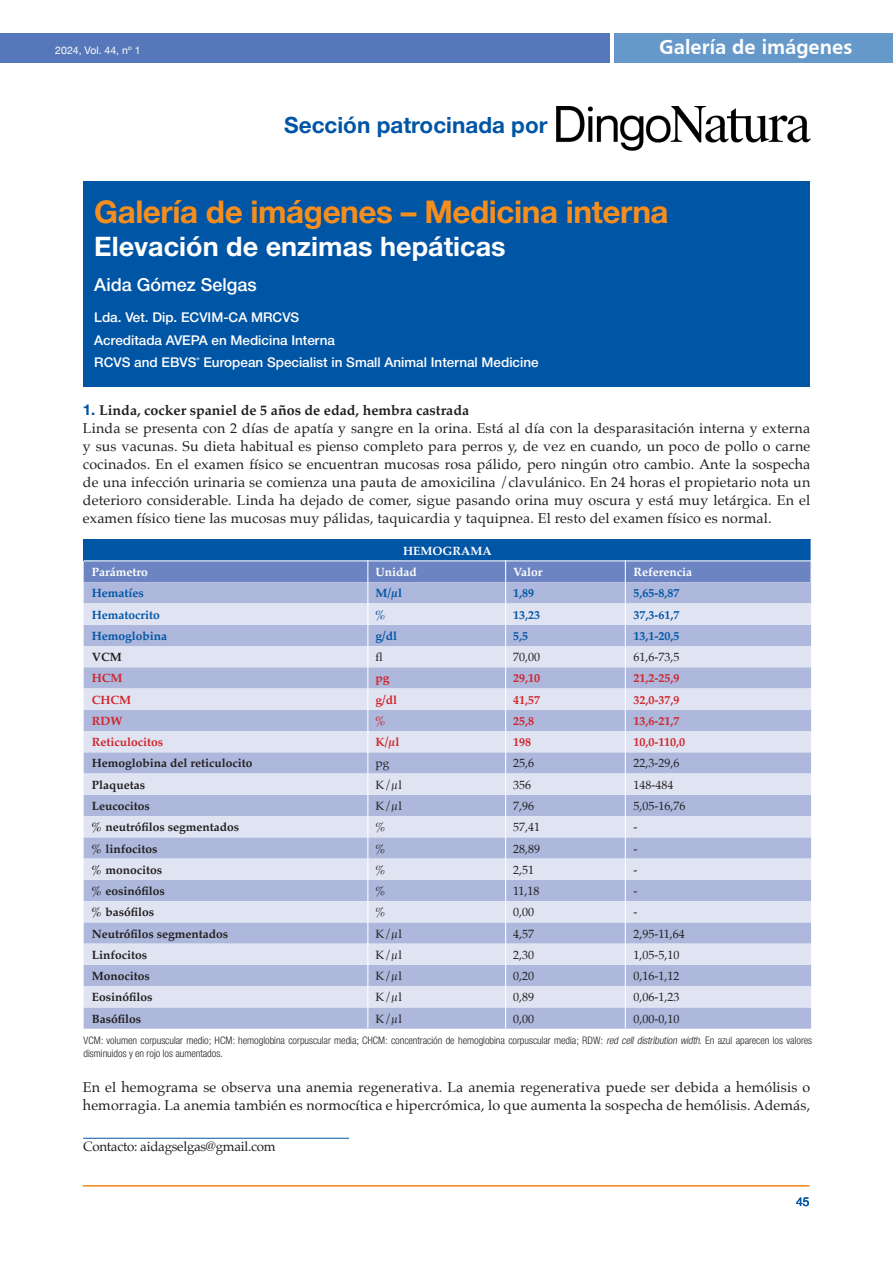
<style>
.page{position:relative;width:893px;height:1263px;background:#fff}
.page>*{position:absolute;margin:0;border:0;box-sizing:border-box;transform-origin:0 0}
.t1{font:700 31.5px "Helvetica Neue";letter-spacing:-.015em;color:#f68e1e}
.t2{font:700 27px "Helvetica Neue";color:#fff}
.t3{font:700 22.5px "Helvetica Neue";color:#0155a5}
.t4{font:700 21px "Frutiger";color:#fff}
.t5{font:500 18px "Helvetica Neue";color:#fff}
.t6{font:14.25px/18px "Palatino";letter-spacing:.01em;color:#231f20}
.t7{font:500 13.5px/22.5px "Helvetica Neue";color:#fff}
.t8{font:13.5px "Palatino";letter-spacing:-.02em;color:#231f20}
.t9{font:12px "Palatino";color:#231f20}
.t10{font:700 12px "Palatino";color:#231f20}
.t11{font:700 12px "Palatino";color:#d1232a}
.t12{font:700 12px "Palatino";color:#0155a5}
.t13{font:700 12px "Palatino";color:#fff}
.t14{font:12px "Helvetica Neue";color:#0155a5}
.t15{font:300 10.5px/13.5px "Neue Helvetica Condensed BQ";color:#231f20}
.t16{font:10.5px "Helvetica Neue";color:#fff}
.s1{font-family:"Helvetica Neue";font-weight:700;font-size:15px;color:#0155a5}
.s2{font-weight:700}
.s3{font-style:italic}
</style>
<div class="page">
<div style="left:0;top:33px;width:610px;height:30px;background:#5677b9"></div>
<div style="left:615px;top:34px;width:278px;height:29px;background:#6699c9"></div>
<hr style="left:83px;top:1185px;width:726px;height:1px;background:#f68e1e">
<img style="left:556px;top:106px;width:254px;height:45px">
<div style="left:84px;top:181px;width:726px;height:205px;background:#0155a5"></div>
<hr style="left:83px;top:1138px;width:266px;height:1px;background:#0155a5">
<svg style="left:84px;top:582px;width:727px;height:447px;background:#aeb9dc"></svg>
<svg style="left:84px;top:603px;width:727px;height:404px;background:#c8cfe7"></svg>
<svg style="left:84px;top:540px;width:727px;height:42px;background:#396eb3"></svg>
<hr style="left:84px;top:560px;width:727px;height:1px;background:#fff">
<hr style="left:367px;top:560px;width:1px;height:468px;background:#fff">
<hr style="left:505px;top:560px;width:1px;height:468px;background:#fff">
<hr style="left:625px;top:560px;width:1px;height:468px;background:#fff">
<p class="t16" style="left:55px;top:42px;width:87px">2024, Vol. 44, nº 1</p>
<h3 class="t4" style="left:659px;top:35px;width:195px">Galería de imágenes</h3>
<h3 class="t4" style="left:734px;top:37px;width:141px">Caso clínico de</h3>
<p class="t16" style="left:73px;top:42px;width:93px">2 2024, Vol. 44, nº1</p>
<p class="t16" style="left:73px;top:42px;width:7px">1</p>
<p class="t16" style="left:110px;top:42px;width:7px">1</p>
<p class="t16" style="left:135px;top:42px;width:7px">3</p>
<p class="t16" style="left:110px;top:42px;width:7px">2</p>
<h3 class="t3" style="left:284px;top:107px;width:265px">Sección patrocinada por</h3>
<h1 class="t1" style="left:94px;top:187px;width:576px">Galería de imágenes – Medicina interna</h1>
<h2 class="t2" style="left:94px;top:225px;width:413px">Elevación de enzimas hepáticas</h2>
<p class="t5" style="left:94px;top:270px;width:164px">Aida Gómez Selgas</p>
<p class="t7" style="left:94px;top:305px;width:446px">Lda. Vet. Dip. ECVIM-CA MRCVS<br>Acreditada AVEPA en Medicina Interna<br>RCVS and EBVS<sup>®</sup> European Specialist in Small Animal Internal Medicine</p>
<p class="t6" style="left:83px;top:401px;width:729px"><span class="s1">1.</span> <span class="s2">Linda, cocker spaniel de 5 años de edad, hembra castrada<br></span>Linda se presenta con 2 días de apatía y sangre en la orina. Está al día con la desparasitación interna y externa y sus vacunas. Su dieta habitual es pienso completo para perros y, de vez en cuando, un poco de pollo o carne cocinados. En el examen físico se encuentran mucosas rosa pálido, pero ningún otro cambio. Ante la sospecha de una infección urinaria se comienza una pauta de amoxicilina /clavulánico. En 24 horas el propietario nota un deterioro considerable. Linda ha dejado de comer, sigue pasando orina muy oscura y está muy letárgica. En el examen físico tiene las mucosas muy pálidas, taquicardia y taquipnea. El resto del examen físico es normal.</p>
<p class="t13" style="left:403px;top:540px;width:90px">HEMOGRAMA</p>
<p class="t13" style="left:92px;top:562px;width:58px">Parámetro</p>
<p class="t13" style="left:376px;top:562px;width:43px">Unidad</p>
<p class="t13" style="left:513px;top:562px;width:31px">Valor</p>
<p class="t13" style="left:633px;top:562px;width:60px">Referencia</p>
<p class="t12" style="left:92px;top:583px;width:53px">Hematíes</p>
<p class="t12" style="left:376px;top:583px;width:28px">M/µl</p>
<p class="t12" style="left:513px;top:583px;width:22px">1,89</p>
<p class="t12" style="left:633px;top:583px;width:47px">5,65-8,87</p>
<p class="t12" style="left:92px;top:604px;width:69px">Hematocrito</p>
<p class="t12" style="left:376px;top:604px;width:12px">%</p>
<p class="t12" style="left:513px;top:604px;width:28px">13,23</p>
<p class="t12" style="left:633px;top:604px;width:47px">37,3-61,7</p>
<p class="t12" style="left:92px;top:625px;width:77px">Hemoglobina</p>
<p class="t12" style="left:376px;top:625px;width:23px">g/dl</p>
<p class="t12" style="left:513px;top:625px;width:16px">5,5</p>
<p class="t12" style="left:633px;top:625px;width:47px">13,1-20,5</p>
<p class="t10" style="left:92px;top:647px;width:31px">VCM</p>
<p class="t9" style="left:376px;top:647px;width:9px">fl</p>
<p class="t9" style="left:513px;top:647px;width:28px">70,00</p>
<p class="t9" style="left:633px;top:647px;width:47px">61,6-73,5</p>
<p class="t11" style="left:92px;top:668px;width:32px">HCM</p>
<p class="t11" style="left:376px;top:668px;width:16px">pg</p>
<p class="t11" style="left:513px;top:668px;width:28px">29,10</p>
<p class="t11" style="left:633px;top:668px;width:47px">21,2-25,9</p>
<p class="t11" style="left:92px;top:689px;width:41px">CHCM</p>
<p class="t11" style="left:376px;top:689px;width:23px">g/dl</p>
<p class="t11" style="left:513px;top:689px;width:28px">41,57</p>
<p class="t11" style="left:633px;top:689px;width:47px">32,0-37,9</p>
<p class="t11" style="left:92px;top:711px;width:32px">RDW</p>
<p class="t11" style="left:376px;top:711px;width:12px">%</p>
<p class="t11" style="left:513px;top:711px;width:22px">25,8</p>
<p class="t11" style="left:633px;top:711px;width:47px">13,6-21,7</p>
<p class="t11" style="left:92px;top:732px;width:73px">Reticulocitos</p>
<p class="t11" style="left:376px;top:732px;width:25px">K/µl</p>
<p class="t11" style="left:513px;top:732px;width:19px">198</p>
<p class="t11" style="left:633px;top:732px;width:53px">10,0-110,0</p>
<p class="t10" style="left:92px;top:753px;width:162px">Hemoglobina del reticulocito</p>
<p class="t9" style="left:376px;top:753px;width:15px">pg</p>
<p class="t9" style="left:513px;top:753px;width:22px">25,6</p>
<p class="t9" style="left:633px;top:753px;width:47px">22,3-29,6</p>
<p class="t10" style="left:92px;top:774px;width:55px">Plaquetas</p>
<p class="t9" style="left:376px;top:775px;width:28px">K/µl</p>
<p class="t9" style="left:513px;top:775px;width:19px">356</p>
<p class="t9" style="left:633px;top:775px;width:41px">148-484</p>
<p class="t10" style="left:92px;top:796px;width:59px">Leucocitos</p>
<p class="t9" style="left:376px;top:796px;width:28px">K/µl</p>
<p class="t9" style="left:513px;top:796px;width:22px">7,96</p>
<p class="t9" style="left:633px;top:796px;width:53px">5,05-16,76</p>
<p class="t10" style="left:92px;top:817px;width:149px">% neutrófilos segmentados</p>
<p class="t9" style="left:376px;top:817px;width:12px">%</p>
<p class="t9" style="left:513px;top:817px;width:28px">57,41</p>
<p class="t9" style="left:633px;top:817px;width:5px">-</p>
<p class="t10" style="left:92px;top:838px;width:67px">% linfocitos</p>
<p class="t9" style="left:376px;top:838px;width:12px">%</p>
<p class="t9" style="left:513px;top:838px;width:28px">28,89</p>
<p class="t9" style="left:633px;top:838px;width:5px">-</p>
<p class="t10" style="left:92px;top:859px;width:72px">% monocitos</p>
<p class="t9" style="left:376px;top:860px;width:12px">%</p>
<p class="t9" style="left:513px;top:860px;width:22px">2,51</p>
<p class="t9" style="left:633px;top:860px;width:5px">-</p>
<p class="t10" style="left:92px;top:881px;width:74px">% eosinófilos</p>
<p class="t9" style="left:376px;top:881px;width:12px">%</p>
<p class="t9" style="left:513px;top:881px;width:28px">11,18</p>
<p class="t9" style="left:633px;top:881px;width:5px">-</p>
<p class="t10" style="left:92px;top:902px;width:64px">% basófilos</p>
<p class="t9" style="left:376px;top:902px;width:12px">%</p>
<p class="t9" style="left:513px;top:902px;width:22px">0,00</p>
<p class="t9" style="left:633px;top:902px;width:5px">-</p>
<p class="t10" style="left:92px;top:923px;width:138px">Neutrófilos segmentados</p>
<p class="t9" style="left:376px;top:923px;width:28px">K/µl</p>
<p class="t9" style="left:513px;top:923px;width:22px">4,57</p>
<p class="t9" style="left:633px;top:923px;width:53px">2,95-11,64</p>
<p class="t10" style="left:92px;top:944px;width:57px">Linfocitos</p>
<p class="t9" style="left:376px;top:945px;width:28px">K/µl</p>
<p class="t9" style="left:513px;top:945px;width:22px">2,30</p>
<p class="t9" style="left:633px;top:945px;width:47px">1,05-5,10</p>
<p class="t10" style="left:92px;top:966px;width:59px">Monocitos</p>
<p class="t9" style="left:376px;top:966px;width:28px">K/µl</p>
<p class="t9" style="left:513px;top:966px;width:22px">0,20</p>
<p class="t9" style="left:633px;top:966px;width:47px">0,16-1,12</p>
<p class="t10" style="left:92px;top:987px;width:62px">Eosinófilos</p>
<p class="t9" style="left:376px;top:987px;width:28px">K/µl</p>
<p class="t9" style="left:513px;top:987px;width:22px">0,89</p>
<p class="t9" style="left:633px;top:987px;width:47px">0,06-1,23</p>
<p class="t10" style="left:92px;top:1008px;width:51px">Basófilos</p>
<p class="t9" style="left:376px;top:1008px;width:28px">K/µl</p>
<p class="t9" style="left:513px;top:1008px;width:22px">0,00</p>
<p class="t9" style="left:633px;top:1008px;width:47px">0,00-0,10</p>
<p class="t15" style="left:84px;top:1033px;width:730px">VCM: volumen corpuscular medio; HCM: hemoglobina corpuscular media; CHCM: concentración de hemoglobina corpuscular media; RDW: <span class="s3">red cell distribution width</span>. En azul aparecen los valores disminuidos y en rojo los aumentados.</p>
<p class="t6" style="left:83px;top:1078px;width:729px">En el hemograma se observa una anemia regenerativa. La anemia regenerativa puede ser debida a hemólisis o hemorragia. La anemia también es normocítica e hipercrómica, lo que aumenta la sospecha de hemólisis. Además,</p>
<p class="t8" style="left:83px;top:1135px;width:194px">Contacto: aidagselgas@gmail.com</p>
<p class="t14" style="left:796px;top:1193px;width:15px">45</p>
</div>
